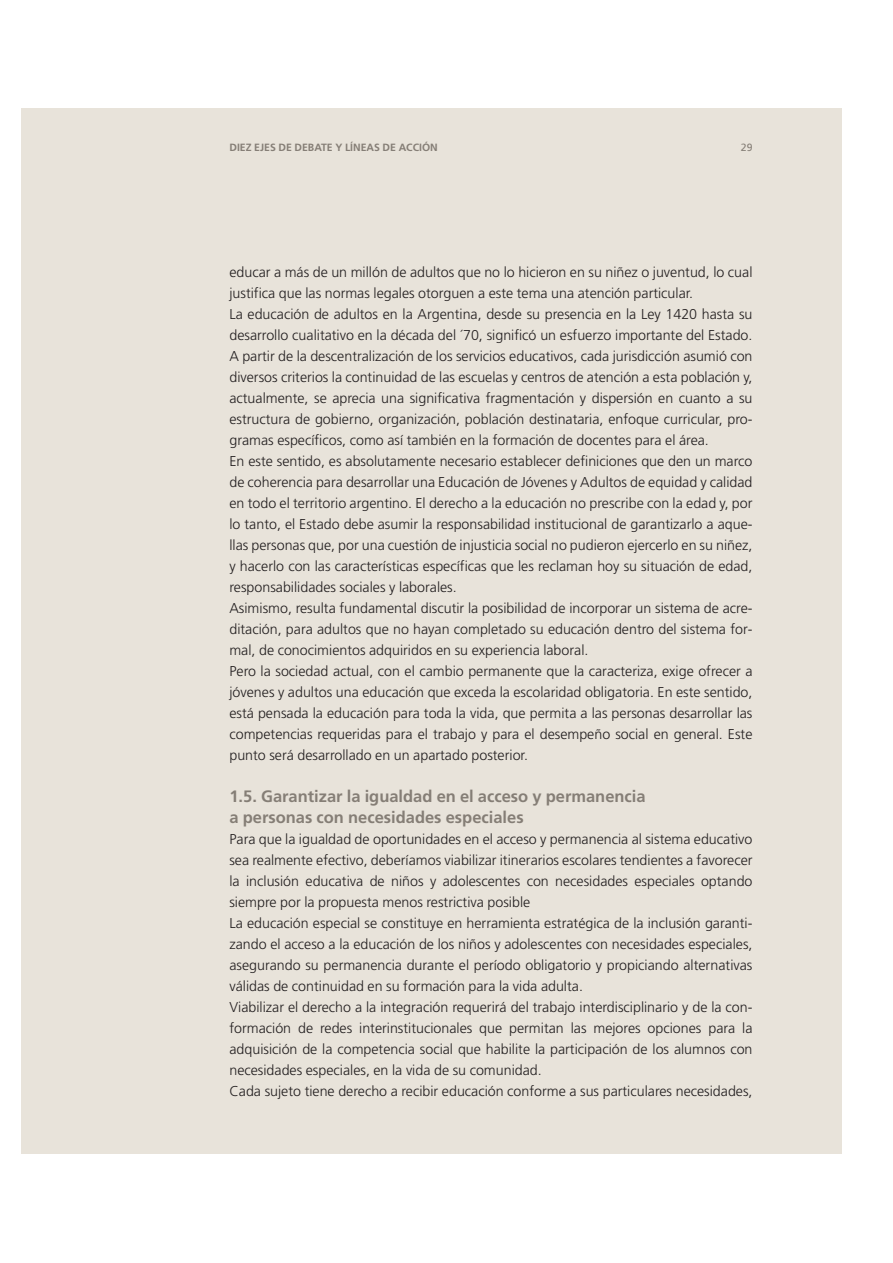
<style>
.page{position:relative;width:893px;height:1263px;background:#fff}
.page>*{position:absolute;margin:0;border:0;box-sizing:border-box;transform-origin:0 0}
.t1{font:700 16.5px/21px "Frutiger";color:#857e76}
.t2{font:300 14.25px/21px "Frutiger";color:#231f20}
.t3{font:700 10.5px "Frutiger";color:#857e76}
.t4{font:10.5px "Frutiger";color:#857e76}
</style>
<div class="page">
<div style="left:21px;top:109px;width:821px;height:1045px;background:#e8e3da"></div>
<p class="t3" style="left:229px;top:143px;width:210px">DIEZ EJES DE DEBATE Y LÍNEAS DE ACCIÓN</p>
<p class="t4" style="left:741px;top:143px;width:13px">29</p>
<p class="t2" style="left:229px;top:262px;width:525px">educar a más de un millón de adultos que no lo hicieron en su niñez o juventud, lo cual justifica que las normas legales otorguen a este tema una atención particular.<br>La educación de adultos en la Argentina, desde su presencia en la Ley 1420 hasta su desarrollo cualitativo en la década del ´70, significó un esfuerzo importante del Estado.<br>A partir de la descentralización de los servicios educativos, cada jurisdicción asumió con diversos criterios la continuidad de las escuelas y centros de atención a esta población y, actualmente, se aprecia una significativa fragmentación y dispersión en cuanto a su estructura de gobierno, organización, población destinataria, enfoque curricular, pro&shy;gramas específicos, como así también en la formación de docentes para el área.<br>En este sentido, es absolutamente necesario establecer definiciones que den un marco de coherencia para desarrollar una Educación de Jóvenes y Adultos de equidad y calidad en todo el territorio argentino. El derecho a la educación no prescribe con la edad y, por lo tanto, el Estado debe asumir la responsabilidad institucional de garantizarlo a aque&shy;llas personas que, por una cuestión de injusticia social no pudieron ejercerlo en su niñez, y hacerlo con las características específicas que les reclaman hoy su situación de edad, responsabilidades sociales y laborales.<br>Asimismo, resulta fundamental discutir la posibilidad de incorporar un sistema de acre&shy;ditación, para adultos que no hayan completado su educación dentro del sistema for&shy;mal, de conocimientos adquiridos en su experiencia laboral.<br>Pero la sociedad actual, con el cambio permanente que la caracteriza, exige ofrecer a jóvenes y adultos una educación que exceda la escolaridad obligatoria. En este sentido, está pensada la educación para toda la vida, que permita a las personas desarrollar las competencias requeridas para el trabajo y para el desempeño social en general. Este punto será desarrollado en un apartado posterior.</p>
<p class="t1" style="left:229px;top:787px;width:418px">1.5. Garantizar la igualdad en el acceso y permanencia a personas con necesidades especiales</p>
<p class="t2" style="left:229px;top:829px;width:525px">Para que la igualdad de oportunidades en el acceso y permanencia al sistema educativo sea realmente efectivo, deberíamos viabilizar itinerarios escolares tendientes a favorecer la inclusión educativa de niños y adolescentes con necesidades especiales optando siempre por la propuesta menos restrictiva posible<br>La educación especial se constituye en herramienta estratégica de la inclusión garanti&shy;zando el acceso a la educación de los niños y adolescentes con necesidades especiales, asegurando su permanencia durante el período obligatorio y propiciando alternativas válidas de continuidad en su formación para la vida adulta.<br>Viabilizar el derecho a la integración requerirá del trabajo interdisciplinario y de la con&shy;formación de redes interinstitucionales que permitan las mejores opciones para la adquisición de la competencia social que habilite la participación de los alumnos con necesidades especiales, en la vida de su comunidad.<br>Cada sujeto tiene derecho a recibir educación conforme a sus particulares necesidades,</p>
</div>
